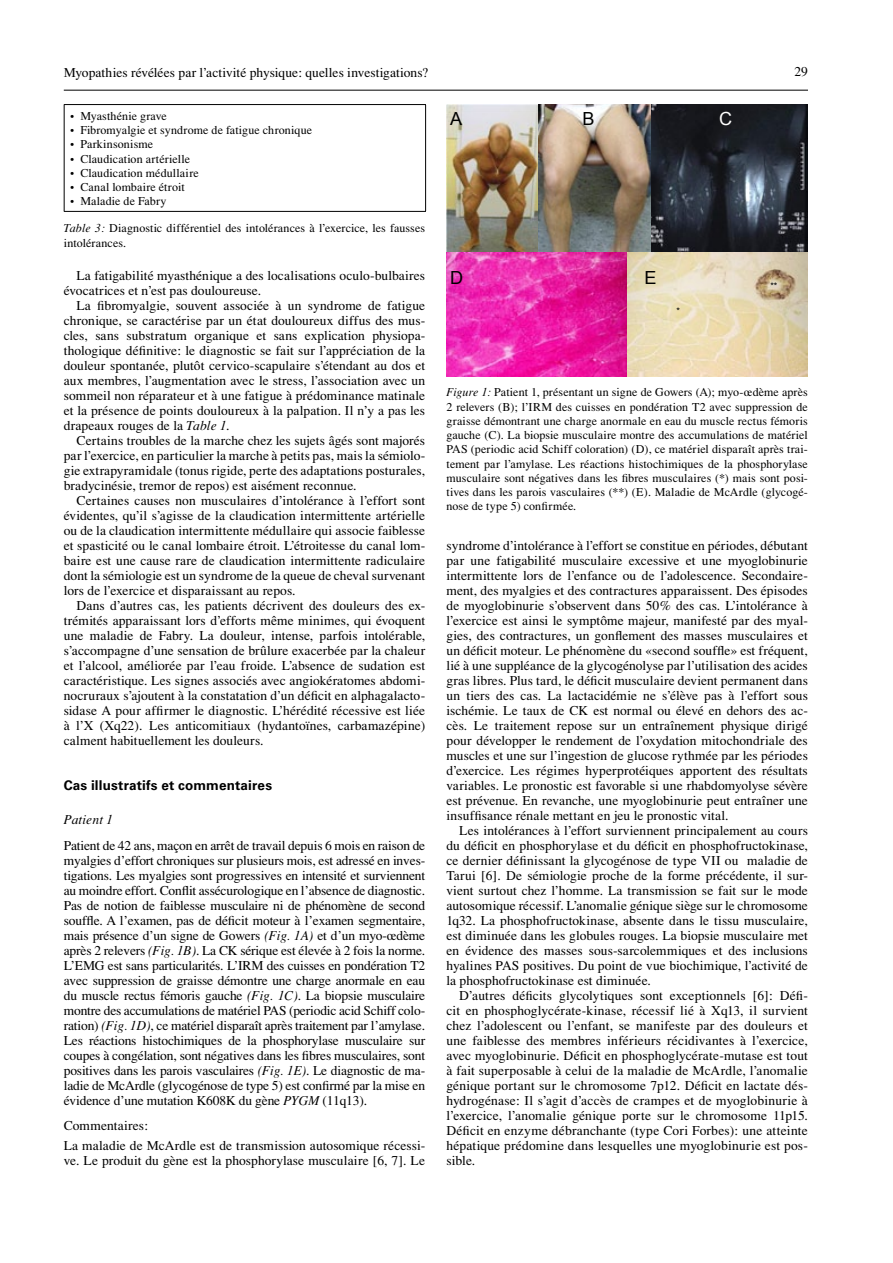
<style>
.page{position:relative;width:893px;height:1263px;background:#fff}
.page>*{position:absolute;margin:0;border:0;box-sizing:border-box;transform-origin:0 0}
.t1{font:18px "Arial";color:#000}
.t2{font:18px "Arial";color:#fff}
.t3{font:13.5px/15px "Times";letter-spacing:.005em;color:#000;text-align:justify}
.t4{font:700 13.5px "Univers";letter-spacing:.015em;color:#000}
.t5{font:italic 13.5px "Times";letter-spacing:.01em;color:#000}
.t6{font:12px/14.2px "Times";letter-spacing:.01em;color:#000}
.t7{font:9px "Arial";color:#000}
.s1{font-style:italic}
</style>
<div class="page">
<hr style="left:64px;top:90px;width:744px;height:1px;background:#000">
<hr style="left:64px;top:104px;width:362px;height:1px;background:#000">
<hr style="left:64px;top:105px;width:1px;height:106px;background:#000">
<hr style="left:425px;top:105px;width:1px;height:106px;background:#000">
<hr style="left:64px;top:211px;width:362px;height:1px;background:#000">
<img style="left:446px;top:104px;width:205px;height:148px">
<img style="left:651px;top:104px;width:157px;height:148px">
<img style="left:446px;top:252px;width:362px;height:124px">
<p class="t3" style="left:64px;top:65px;width:366px">Myopathies révélées par l’activité physique: quelles investigations?</p>
<p class="t3" style="left:794px;top:64px;width:15px">29</p>
<p class="t6" style="left:70px;top:109px;width:98px">• Myasthénie grave</p>
<p class="t6" style="left:70px;top:123px;width:243px">• Fibromyalgie et syndrome de fatigue chronique</p>
<p class="t6" style="left:70px;top:137px;width:85px">• Parkinsonisme</p>
<p class="t6" style="left:70px;top:151px;width:121px">• Claudication artérielle</p>
<p class="t6" style="left:70px;top:166px;width:130px">• Claudication médullaire</p>
<p class="t6" style="left:70px;top:180px;width:116px">• Canal lombaire étroit</p>
<p class="t6" style="left:70px;top:194px;width:98px">• Maladie de Fabry</p>
<p class="t6" style="left:64px;top:221px;width:363px"><span class="s1">Table 3:</span> Diagnostic différentiel des intolérances à l’exercice, les fausses intolérances.</p>
<p class="t3" style="left:64px;top:268px;width:363px;text-indent:13px">La fatigabilité myasthénique a des localisations oculo-bulbaires évocatrices et n’est pas douloureuse.</p>
<p class="t3" style="left:64px;top:298px;width:363px;text-indent:13px">La fibromyalgie, souvent associée à un syndrome de fatigue chronique, se caractérise par un état douloureux diffus des mus&shy;cles, sans substratum organique et sans explication physiopa&shy;thologique définitive: le diagnostic se fait sur l’appréciation de la douleur spontanée, plutôt cervico-scapulaire s’étendant au dos et aux membres, l’augmentation avec le stress, l’association avec un sommeil non réparateur et à une fatigue à prédominance matinale et la présence de points douloureux à la palpation. Il n’y a pas les drapeaux rouges de la <span class="s1">Table 1</span>.</p>
<p class="t3" style="left:64px;top:433px;width:363px;text-indent:13px">Certains troubles de la marche chez les sujets âgés sont majorés par l’exercice, en particulier la marche à petits pas, mais la sémiolo&shy;gie extrapyramidale (tonus rigide, perte des adaptations posturales, bradycinésie, tremor de repos) est aisément reconnue.</p>
<p class="t3" style="left:64px;top:493px;width:363px;text-indent:13px">Certaines causes non musculaires d’intolérance à l’effort sont évidentes, qu’il s’agisse de la claudication intermittente artérielle ou de la claudication intermittente médullaire qui associe faiblesse et spasticité ou le canal lombaire étroit. L’étroitesse du canal lom&shy;baire est une cause rare de claudication intermittente radiculaire dont la sémiologie est un syndrome de la queue de cheval survenant lors de l’exercice et disparaissant au repos.</p>
<p class="t3" style="left:64px;top:598px;width:363px;text-indent:13px">Dans d’autres cas, les patients décrivent des douleurs des ex&shy;trémités apparaissant lors d’efforts même minimes, qui évoquent une maladie de Fabry. La douleur, intense, parfois intolérable, s’accompagne d’une sensation de brûlure exacerbée par la chaleur et l’alcool, améliorée par l’eau froide. L’absence de sudation est caractéristique. Les signes associés avec angiokératomes abdomi&shy;nocruraux s’ajoutent à la constatation d’un déficit en alphagalacto&shy;sidase A pour affirmer le diagnostic. L’hérédité récessive est liée à l’X (Xq22). Les anticomitiaux (hydantoïnes, carbamazépine) calment habituellement les douleurs.</p>
<p class="t4" style="left:64px;top:777px;width:210px">Cas illustratifs et commentaires</p>
<p class="t5" style="left:64px;top:812px;width:51px">Patient 1</p>
<p class="t3" style="left:64px;top:838px;width:363px">Patient de 42 ans, maçon en arrêt de travail depuis 6 mois en raison de myalgies d’effort chroniques sur plusieurs mois, est adressé en inves&shy;tigations. Les myalgies sont progressives en intensité et surviennent au moindre effort. Conflit assécurologique en l’absence de diagnostic.<br>Pas de notion de faiblesse musculaire ni de phénomène de second souffle. A l’examen, pas de déficit moteur à l’examen segmentaire, mais présence d’un signe de Gowers <span class="s1">(Fig. 1A)</span> et d’un myo-œdème après 2 relevers <span class="s1">(Fig. 1B)</span>. La CK sérique est élevée à 2 fois la norme.<br>L’EMG est sans particularités. L’IRM des cuisses en pondération T2 avec suppression de graisse démontre une charge anormale en eau du muscle rectus fémoris gauche <span class="s1">(Fig. 1C)</span>. La biopsie musculaire montre des accumulations de matériel PAS (periodic acid Schiff colo&shy;ration) <span class="s1">(Fig. 1D)</span>, ce matériel disparaît après traitement par l’amylase.<br>Les réactions histochimiques de la phosphorylase musculaire sur coupes à congélation, sont négatives dans les fibres musculaires, sont positives dans les parois vasculaires <span class="s1">(Fig. 1E)</span>. Le diagnostic de ma&shy;ladie de McArdle (glycogénose de type 5) est confirmé par la mise en évidence d’une mutation K608K du gène <span class="s1">PYGM</span> (11q13).</p>
<p class="t3" style="left:64px;top:1116px;width:363px;line-height:19.5px">Commentaires:<br>La maladie de McArdle est de transmission autosomique récessi-</p>
<p class="t3" style="left:64px;top:1153px;width:363px">ve. Le produit du gène est la phosphorylase musculaire [6, 7]. Le</p>
<h1 class="t1" style="left:450px;top:107px;width:14px">A</h1>
<h1 class="t1" style="left:582px;top:107px;width:14px">B</h1>
<h1 class="t2" style="left:719px;top:107px;width:15px">C</h1>
<h1 class="t1" style="left:450px;top:265px;width:15px">D</h1>
<h1 class="t1" style="left:644px;top:265px;width:14px">E</h1>
<p class="t7" style="left:676px;top:305px;width:5px">*</p>
<p class="t7" style="left:770px;top:280px;width:9px">**</p>
<p class="t6" style="left:446px;top:385px;width:363px;text-align:justify"><span class="s1">Figure 1:</span> Patient 1, présentant un signe de Gowers (A); myo-œdème après 2 relevers (B); l’IRM des cuisses en pondération T2 avec suppression de graisse démontrant une charge anormale en eau du muscle rectus fémoris gauche (C). La biopsie musculaire montre des accumulations de matériel PAS (periodic acid Schiff coloration) (D), ce matériel disparaît après trai&shy;tement par l’amylase. Les réactions histochimiques de la phosphorylase musculaire sont négatives dans les fibres musculaires (*) mais sont posi&shy;tives dans les parois vasculaires (**) (E). Maladie de McArdle (glycogé&shy;nose de type 5) confirmée.</p>
<p class="t3" style="left:446px;top:538px;width:363px">syndrome d’intolérance à l’effort se constitue en périodes, débutant par une fatigabilité musculaire excessive et une myoglobinurie intermittente lors de l’enfance ou de l’adolescence. Secondaire&shy;ment, des myalgies et des contractures apparaissent. Des épisodes de myoglobinurie s’observent dans 50% des cas. L’intolérance à l’exercice est ainsi le symptôme majeur, manifesté par des myal&shy;gies, des contractures, un gonflement des masses musculaires et un déficit moteur. Le phénomène du «second souffle» est fréquent, lié à une suppléance de la glycogénolyse par l’utilisation des acides gras libres. Plus tard, le déficit musculaire devient permanent dans un tiers des cas. La lactacidémie ne s’élève pas à l’effort sous ischémie. Le taux de CK est normal ou élevé en dehors des ac&shy;cès. Le traitement repose sur un entraînement physique dirigé pour développer le rendement de l’oxydation mitochondriale des muscles et une sur l’ingestion de glucose rythmée par les périodes d’exercice. Les régimes hyperprotéiques apportent des résultats variables. Le pronostic est favorable si une rhabdomyolyse sévère est prévenue. En revanche, une myoglobinurie peut entraîner une insuffisance rénale mettant en jeu le pronostic vital.</p>
<p class="t3" style="left:446px;top:823px;width:363px;text-indent:13px">Les intolérances à l’effort surviennent principalement au cours du déficit en phosphorylase et du déficit en phosphofructokinase, ce dernier définissant la glycogénose de type VII ou maladie de Tarui [6]. De sémiologie proche de la forme précédente, il sur&shy;vient surtout chez l’homme. La transmission se fait sur le mode autosomique récessif. L’anomalie génique siège sur le chromosome 1q32. La phosphofructokinase, absente dans le tissu musculaire, est diminuée dans les globules rouges. La biopsie musculaire met en évidence des masses sous-sarcolemmiques et des inclusions hyalines PAS positives. Du point de vue biochimique, l’activité de la phosphofructokinase est diminuée.</p>
<p class="t3" style="left:446px;top:987px;width:363px;text-indent:13px">D’autres déficits glycolytiques sont exceptionnels [6]: Défi&shy;cit en phosphoglycérate-kinase, récessif lié à Xq13, il survient chez l’adolescent ou l’enfant, se manifeste par des douleurs et une faiblesse des membres inférieurs récidivantes à l’exercice, avec myoglobinurie. Déficit en phosphoglycérate-mutase est tout à fait superposable à celui de la maladie de McArdle, l’anomalie génique portant sur le chromosome 7p12. Déficit en lactate dés&shy;hydrogénase: Il s’agit d’accès de crampes et de myoglobinurie à l’exercice, l’anomalie génique porte sur le chromosome 11p15.<br>Déficit en enzyme débranchante (type Cori Forbes): une atteinte hépatique prédomine dans lesquelles une myoglobinurie est pos&shy;sible.</p>
</div>
